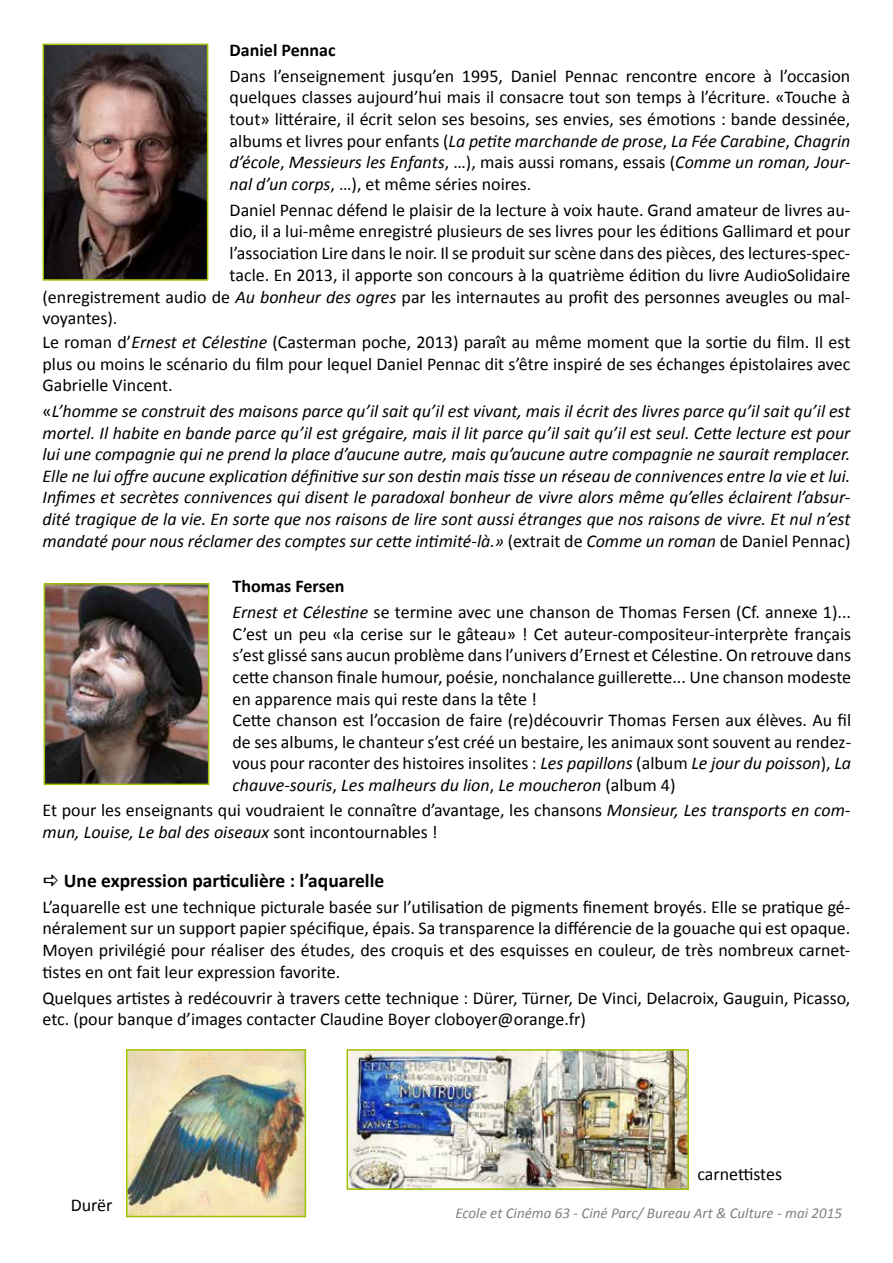
<style>
.page{position:relative;width:893px;height:1263px;background:#fff}
.page>*{position:absolute;margin:0;border:0;box-sizing:border-box;transform-origin:0 0}
.t1{font:700 19.5px "Calibri";color:#000}
.t2{font:18px/21.6px "Calibri";color:#000}
.t3{font:italic 18px/21.6px "Calibri";color:#000;text-align:justify}
.t4{font:700 18px "Calibri";color:#000}
.t5{font:italic 15px "Calibri";color:#7e8083}
.s1{font-style:italic}
.s2{font-style:normal}
.s3{font-weight:700}
</style>
<div class="page">
<img style="left:46px;top:47px;width:159px;height:231px">
<div style="left:43px;top:44px;width:165px;height:237px;border:2px solid #9ec105"></div>
<img style="left:47px;top:586px;width:159px;height:196px">
<div style="left:44px;top:583px;width:165px;height:202px;border:2px solid #9ec105"></div>
<img style="left:129px;top:1052px;width:174px;height:162px">
<div style="left:126px;top:1049px;width:180px;height:168px;border:2px solid #9ec105"></div>
<img style="left:350px;top:1052px;width:336px;height:135px">
<div style="left:347px;top:1049px;width:342px;height:141px;border:2px solid #9ec105"></div>
<p class="t4" style="left:230px;top:37px;width:107px">Daniel Pennac</p>
<p class="t2" style="left:230px;top:65px;width:622px;text-align:justify">Dans l’enseignement jusqu’en 1995, Daniel Pennac rencontre encore à l’occasion quelques classes aujourd’hui mais il consacre tout son temps à l’écriture. «Touche à tout» littéraire, il écrit selon ses besoins, ses envies, ses émotions : bande dessinée, albums et livres pour enfants (<span class="s1">La petite marchande de prose</span>, <span class="s1">La Fée Carabine</span>, <span class="s1">Chagrin d’école</span>, <span class="s1">Messieurs les Enfants</span>, …), mais aussi romans, essais (<span class="s1">Comme un roman, Jour&shy;nal d’un corps</span>, …), et même séries noires.</p>
<p class="t2" style="left:230px;top:198px;width:622px">Daniel Pennac défend le plaisir de la lecture à voix haute. Grand amateur de livres au-</p>
<p class="t2" style="left:230px;top:220px;width:622px">dio, il a lui-même enregistré plusieurs de ses livres pour les éditions Gallimard et pour</p>
<p class="t2" style="left:230px;top:242px;width:622px">l’association Lire dans le noir. Il se produit sur scène dans des pièces, des lectures-spec-</p>
<p class="t2" style="left:230px;top:263px;width:622px">tacle. En 2013, il apporte son concours à la quatrième édition du livre AudioSolidaire</p>
<p class="t2" style="left:43px;top:285px;width:809px">(enregistrement audio de <span class="s1">Au bonheur des ogres</span> par les internautes au profit des personnes aveugles ou mal-</p>
<p class="t2" style="left:43px;top:307px;width:76px">voyantes).</p>
<p class="t2" style="left:43px;top:331px;width:809px;text-align:justify">Le roman d’<span class="s1">Ernest et Célestine</span> (Casterman poche, 2013) paraît au même moment que la sortie du film. Il est plus ou moins le scénario du film pour lequel Daniel Pennac dit s’être inspiré de ses échanges épistolaires avec Gabrielle Vincent.</p>
<p class="t3" style="left:43px;top:399px;width:809px"><span class="s2">«</span>L’homme se construit des maisons parce qu’il sait qu’il est vivant, mais il écrit des livres parce qu’il sait qu’il est mortel. Il habite en bande parce qu’il est grégaire, mais il lit parce qu’il sait qu’il est seul. Cette lecture est pour lui une compagnie qui ne prend la place d’aucune autre, mais qu’aucune autre compagnie ne saurait remplacer.<br>Elle ne lui offre aucune explication définitive sur son destin mais tisse un réseau de connivences entre la vie et lui.<br>Infimes et secrètes connivences qui disent le paradoxal bonheur de vivre alors même qu’elles éclairent l’absur&shy;dité tragique de la vie. En sorte que nos raisons de lire sont aussi étranges que nos raisons de vivre. Et nul n’est mandaté pour nous réclamer des comptes sur cette intimité-là.» <span class="s2">(extrait de</span> Comme un roman <span class="s2">de Daniel Pennac)</span></p>
<p class="t2" style="left:232px;top:573px;width:620px;line-height:25.8px"><span class="s3">Thomas Fersen<br></span><span class="s1">Ernest et Célestine</span> se termine avec une chanson de Thomas Fersen (Cf. annexe 1)...</p>
<p class="t2" style="left:232px;top:622px;width:620px">C’est un peu «la cerise sur le gâteau» ! Cet auteur-compositeur-interprète français s’est glissé sans aucun problème dans l’univers d’Ernest et Célestine. On retrouve dans cette chanson finale humour, poésie, nonchalance guillerette... Une chanson modeste en apparence mais qui reste dans la tête !<br>Cette chanson est l’occasion de faire (re)découvrir Thomas Fersen aux élèves. Au fil de ses albums, le chanteur s’est créé un bestaire, les animaux sont souvent au rendez&shy;vous pour raconter des histoires insolites : <span class="s1">Les papillons</span> (album <span class="s1">Le jour du poisson</span>), <span class="s1">La chauve-souris</span>, <span class="s1">Les malheurs du lion</span>, <span class="s1">Le moucheron</span> (album 4)</p>
<p class="t2" style="left:43px;top:799px;width:809px">Et pour les enseignants qui voudraient le connaître d’avantage, les chansons <span class="s1">Monsieur, Les transports en com&shy;mun, Louise, Le bal des oiseaux</span> sont incontournables !</p>
<p class="t1" style="left:64px;top:867px;width:322px">Une expression particulière : l’aquarelle</p>
<p class="t2" style="left:43px;top:895px;width:809px;text-align:justify">L’aquarelle est une technique picturale basée sur l’utilisation de pigments finement broyés. Elle se pratique gé&shy;néralement sur un support papier spécifique, épais. Sa transparence la différencie de la gouache qui est opaque.<br>Moyen privilégié pour réaliser des études, des croquis et des esquisses en couleur, de très nombreux carnet&shy;tistes en ont fait leur expression favorite.</p>
<p class="t2" style="left:43px;top:986px;width:809px">Quelques artistes à redécouvrir à travers cette technique : Dürer, Türner, De Vinci, Delacroix, Gauguin, Picasso, etc. (pour banque d’images contacter Claudine Boyer cloboyer@orange.fr)</p>
<p class="t2" style="left:71px;top:1193px;width:43px">Durër</p>
<p class="t2" style="left:697px;top:1163px;width:86px">carnettistes</p>
<p class="t5" style="left:455px;top:1202px;width:388px">Ecole et Cinéma 63 - Ciné Parc/ Bureau Art &amp; Culture - mai 2015</p>
</div>
